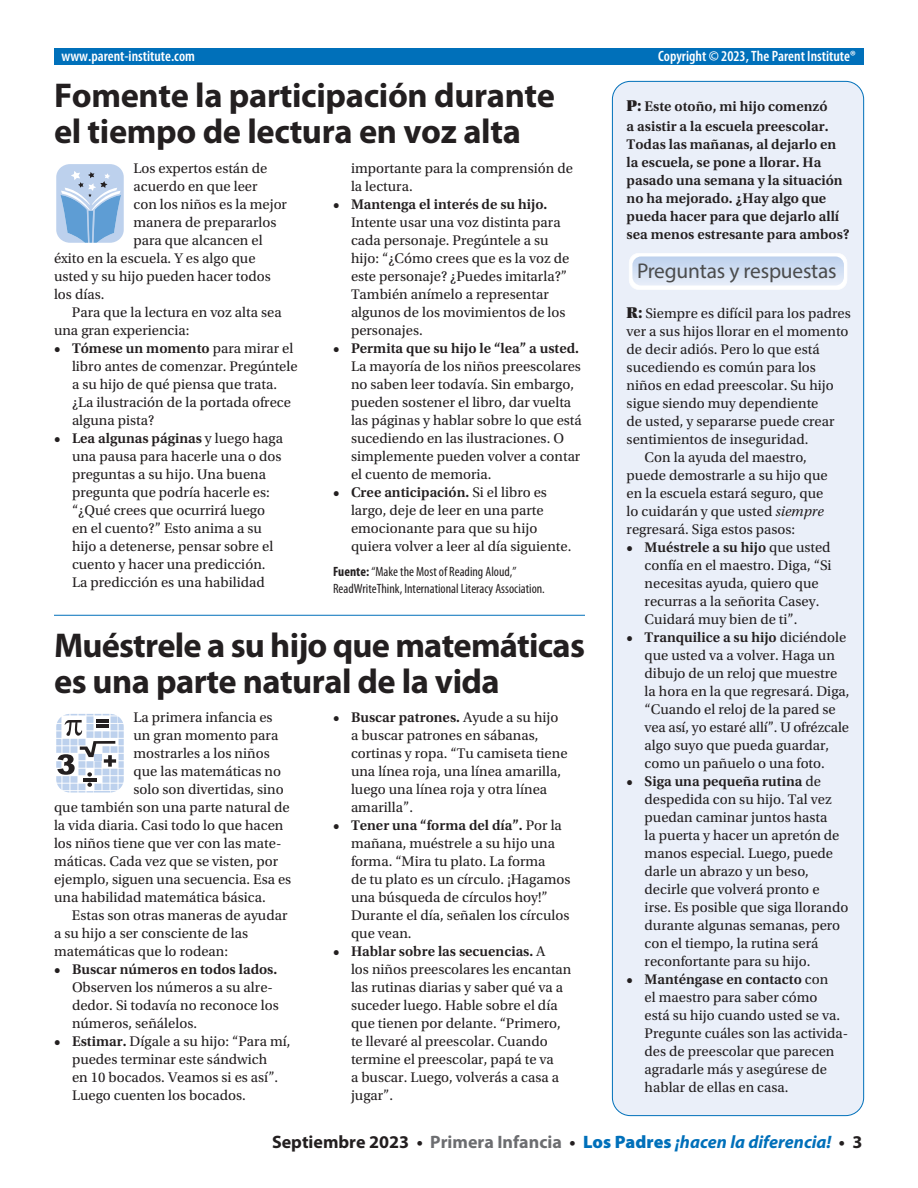
<style>
.page{position:relative;width:918px;height:1188px;background:#fff}
.page>*{position:absolute;margin:0;border:0;box-sizing:border-box;transform-origin:0 0}
.t1{font:700 34.5px/36px "Myriad Pro";letter-spacing:-.01em;color:#231f20}
.t2{font:21.3px "Block Berthold BQ";letter-spacing:-.01em;color:#4b4c4d}
.t3{font:italic 700 18px "Myriad Pro";color:#0070ba}
.t4{font:600 condensed 15px "Myriad Pro";color:#fff}
.t5{font:14.7px/18px "Utopia Std";color:#231f20}
.t6{font:600 14.7px/18px "Utopia Std";color:#231f20}
.t7{font:condensed 13.5px/16.5px "Myriad Pro";color:#231f20}
.s1{font-weight:600}
.s2{font-weight:700}
.s3{font-family:"Utopia Std Black Headline";font-weight:400;font-size:16.5px}
.s4{font-family:"Utopia Std Black Headline";font-size:16.5px}
.s5{font-style:italic}
.s6{font-style:normal;color:#231f20}
.s7{font-style:normal;color:#6c6d70}
.s8{font-weight:900;font-style:normal}
</style>
<div class="page">
<div style="left:612px;top:81px;width:252px;height:1035px;background:#eaeff9;border-radius:18px"></div>
<div style="left:54px;top:49px;width:810px;height:16px;background:#0070ba"></div>
<hr style="left:54px;top:615px;width:531px;height:1px;background:#0070ba">
<div style="left:629px;top:253px;width:218px;height:37px;background:#fff"></div>
<img style="left:632px;top:256px;width:212px;height:30px">
<svg style="left:56px;top:164px;width:68px;height:79px;background:#a3c3e4"></svg>
<svg style="left:56px;top:714px;width:68px;height:79px"></svg>
<p class="t4" style="left:62px;top:46px;width:135px">www.parent-institute.com</p>
<p class="t4" style="left:658px;top:46px;width:199px">Copyright © 2023, The Parent Institute®</p>
<h1 class="t1" style="left:54px;top:76px;width:503px">Fomente la participación durante el tiempo de lectura en voz alta</h1>
<p class="t5" style="left:134px;top:159px;width:135px">Los expertos están de</p>
<p class="t5" style="left:134px;top:177px;width:126px">acuerdo en que leer</p>
<p class="t5" style="left:134px;top:195px;width:155px">con los niños es la mejor</p>
<p class="t5" style="left:134px;top:213px;width:145px">manera de prepararlos</p>
<p class="t5" style="left:134px;top:231px;width:131px">para que alcancen el</p>
<p class="t5" style="left:54px;top:249px;width:203px">éxito en la escuela. Y es algo que</p>
<p class="t5" style="left:54px;top:267px;width:218px">usted y su hijo pueden hacer todos</p>
<p class="t5" style="left:54px;top:285px;width:52px">los días.</p>
<p class="t5" style="left:72px;top:303px;width:211px">Para que la lectura en voz alta sea</p>
<p class="t5" style="left:54px;top:321px;width:137px">una gran experiencia:</p>
<p class="t5" style="left:72px;top:339px;width:227px;text-indent:-18px"><span class="s1">• Tómese un momento</span> para mirar el libro antes de comenzar. Pregúntele a su hijo de qué piensa que trata. ¿La ilustración de la portada ofrece alguna pista?</p>
<p class="t5" style="left:72px;top:429px;width:213px;text-indent:-18px"><span class="s1">• Lea algunas páginas</span> y luego haga una pausa para hacerle una o dos preguntas a su hijo. Una buena pregunta que podría hacerle es: “¿Qué crees que ocurrirá luego en el cuento?” Esto anima a su hijo a detenerse, pensar sobre el cuento y hacer una predicción.<br>La predicción es una habilidad</p>
<p class="t5" style="left:351px;top:159px;width:223px">importante para la comprensión de la lectura.</p>
<p class="t6" style="left:333px;top:195px;width:216px">• Mantenga el interés de su hijo.</p>
<p class="t5" style="left:351px;top:213px;width:220px">Intente usar una voz distinta para cada personaje. Pregúntele a su hijo: “¿Cómo crees que es la voz de este personaje? ¿Puedes imitarla?”<br>También anímelo a representar algunos de los movimientos de los personajes.</p>
<p class="t6" style="left:333px;top:339px;width:248px">• Permita que su hijo le “lea” a usted.</p>
<p class="t5" style="left:351px;top:357px;width:232px">La mayoría de los niños preescolares no saben leer todavía. Sin embargo, pueden sostener el libro, dar vuelta las páginas y hablar sobre lo que está sucediendo en las ilustraciones. O simplemente pueden volver a contar el cuento de memoria.</p>
<p class="t5" style="left:351px;top:483px;width:222px;text-indent:-18px"><span class="s1">• Cree anticipación.</span> Si el libro es largo, deje de leer en una parte emocionante para que su hijo quiera volver a leer al día siguiente.</p>
<p class="t7" style="left:333px;top:563px;width:213px"><span class="s2">Fuente:</span> “Make the Most of Reading Aloud,”<br>ReadWriteThink, International Literacy Association.</p>
<h1 class="t1" style="left:54px;top:627px;width:532px">Muéstrele a su hijo que matemáticas es una parte natural de la vida</h1>
<p class="t5" style="left:134px;top:709px;width:141px">La primera infancia es</p>
<p class="t5" style="left:134px;top:727px;width:146px">un gran momento para</p>
<p class="t5" style="left:134px;top:745px;width:138px">mostrarles a los niños</p>
<p class="t5" style="left:134px;top:763px;width:149px">que las matemáticas no</p>
<p class="t5" style="left:134px;top:781px;width:152px">solo son divertidas, sino</p>
<p class="t5" style="left:54px;top:799px;width:237px">que también son una parte natural de</p>
<p class="t5" style="left:54px;top:817px;width:231px">la vida diaria. Casi todo lo que hacen</p>
<p class="t5" style="left:54px;top:835px;width:229px">los niños tiene que ver con las mate-</p>
<p class="t5" style="left:54px;top:853px;width:226px">máticas. Cada vez que se visten, por</p>
<p class="t5" style="left:54px;top:871px;width:239px">ejemplo, siguen una secuencia. Esa es</p>
<p class="t5" style="left:54px;top:889px;width:213px">una habilidad matemática básica.</p>
<p class="t5" style="left:72px;top:907px;width:217px">Estas son otras maneras de ayudar</p>
<p class="t5" style="left:54px;top:925px;width:196px">a su hijo a ser consciente de las</p>
<p class="t5" style="left:54px;top:943px;width:176px">matemáticas que lo rodean:</p>
<p class="t6" style="left:54px;top:961px;width:225px">• Buscar números en todos lados.</p>
<p class="t5" style="left:72px;top:979px;width:208px">Observen los números a su alre&shy;dedor. Si todavía no reconoce los números, señálelos.</p>
<p class="t5" style="left:72px;top:1033px;width:220px;text-indent:-18px"><span class="s1">• Estimar.</span> Dígale a su hijo: “Para mí, puedes terminar este sándwich<br>en 10 bocados. Veamos si es así”.<br>Luego cuenten los bocados.</p>
<p class="t5" style="left:351px;top:709px;width:218px;text-indent:-18px"><span class="s1">• Buscar patrones.</span> Ayude a su hijo a buscar patrones en sábanas, cortinas y ropa. “Tu camiseta tiene una línea roja, una línea amarilla, luego una línea roja y otra línea amarilla”.</p>
<p class="t5" style="left:351px;top:817px;width:221px;text-indent:-18px"><span class="s1">• Tener una “forma del día”.</span> Por la mañana, muéstrele a su hijo una forma. “Mira tu plato. La forma<br>de tu plato es un círculo. ¡Hagamos una búsqueda de círculos hoy!”<br>Durante el día, señalen los círculos que vean.</p>
<p class="t5" style="left:351px;top:943px;width:222px;text-indent:-18px"><span class="s1">• Hablar sobre las secuencias.</span> A<br>los niños preescolares les encantan las rutinas diarias y saber qué va a suceder luego. Hable sobre el día que tienen por delante. “Primero, te llevaré al preescolar. Cuando termine el preescolar, papá te va<br>a buscar. Luego, volverás a casa a jugar”.</p>
<p class="t6" style="left:627px;top:97px;width:204px;line-height:19.8px"><span class="s3">P:</span> Este otoño, mi hijo comenzó a asistir a la escuela preescolar.</p>
<p class="t6" style="left:627px;top:135px;width:225px">Todas las mañanas, al dejarlo en la escuela, se pone a llorar. Ha pasado una semana y la situación no ha mejorado. ¿Hay algo que pueda hacer para que dejarlo allí sea menos estresante para ambos?</p>
<h2 class="t2" style="left:637px;top:258px;width:201px">Preguntas y respuestas</h2>
<p class="t5" style="left:627px;top:305px;width:226px"><span class="s4">R:</span> Siempre es difícil para los padres</p>
<p class="t5" style="left:627px;top:323px;width:223px">ver a sus hijos llorar en el momento</p>
<p class="t5" style="left:627px;top:341px;width:195px">de decir adiós. Pero lo que está</p>
<p class="t5" style="left:627px;top:359px;width:191px">sucediendo es común para los</p>
<p class="t5" style="left:627px;top:377px;width:209px">niños en edad preescolar. Su hijo</p>
<p class="t5" style="left:627px;top:395px;width:193px">sigue siendo muy dependiente</p>
<p class="t5" style="left:627px;top:413px;width:209px">de usted, y separarse puede crear</p>
<p class="t5" style="left:627px;top:431px;width:183px">sentimientos de inseguridad.</p>
<p class="t5" style="left:645px;top:449px;width:164px">Con la ayuda del maestro,</p>
<p class="t5" style="left:627px;top:467px;width:203px">puede demostrarle a su hijo que</p>
<p class="t5" style="left:627px;top:485px;width:198px">en la escuela estará seguro, que</p>
<p class="t5" style="left:627px;top:503px;width:199px">lo cuidarán y que usted <span class="s5">siempre</span></p>
<p class="t5" style="left:627px;top:521px;width:170px">regresará. Siga estos pasos:</p>
<p class="t5" style="left:645px;top:539px;width:188px;text-indent:-18px"><span class="s1">• Muéstrele a su hijo</span> que usted confía en el maestro. Diga, “Si necesitas ayuda, quiero que recurras a la señorita Casey.<br>Cuidará muy bien de ti”.</p>
<p class="t5" style="left:645px;top:629px;width:206px;text-indent:-18px"><span class="s1">• Tranquilice a su hijo</span> diciéndole que usted va a volver. Haga un dibujo de un reloj que muestre la hora en la que regresará. Diga, “Cuando el reloj de la pared se vea así, yo estaré allí”. U ofrézcale algo suyo que pueda guardar, como un pañuelo o una foto.</p>
<p class="t5" style="left:645px;top:773px;width:205px;text-indent:-18px"><span class="s1">• Siga una pequeña rutina</span> de despedida con su hijo. Tal vez puedan caminar juntos hasta<br>la puerta y hacer un apretón de manos especial. Luego, puede darle un abrazo y un beso, decirle que volverá pronto e irse. Es posible que siga llorando durante algunas semanas, pero con el tiempo, la rutina será reconfortante para su hijo.</p>
<p class="t5" style="left:645px;top:971px;width:205px;text-indent:-18px"><span class="s1">• Manténgase en contacto</span> con<br>el maestro para saber cómo<br>está su hijo cuando usted se va.<br>Pregunte cuáles son las activida&shy;des de preescolar que parecen agradarle más y asegúrese de hablar de ellas en casa.</p>
<p class="t3" style="left:272px;top:1130px;width:592px"><span class="s6">Septiembre 2023 •</span> <span class="s7">Primera Infancia</span> <span class="s6">•</span> <span class="s8">Los Padres</span> ¡hacen la diferencia! <span class="s6">• 3</span></p>
</div>
